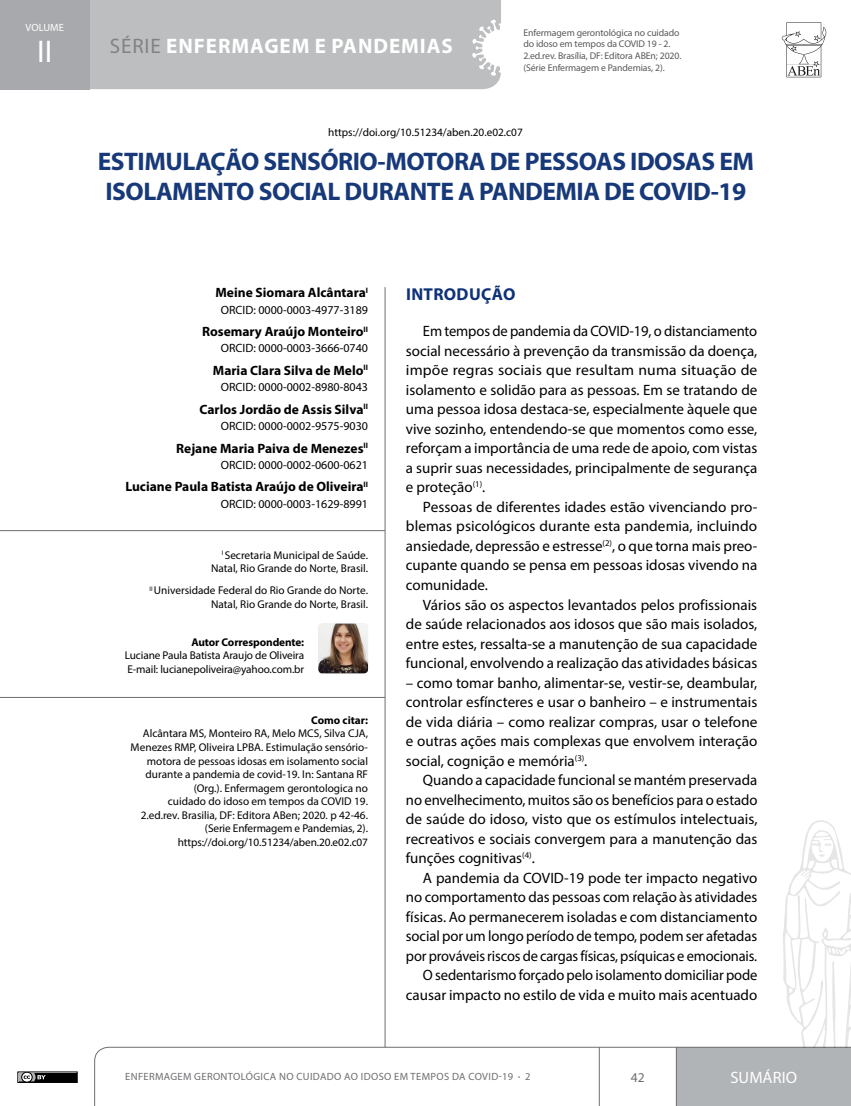
<style>
.page{position:relative;width:851px;height:1106px;background:#fff}
.page>*{position:absolute;margin:0;border:0;box-sizing:border-box;transform-origin:0 0}
.t1{font:31.5px "Myriad Pro";color:#fff}
.t2{font:700 25.5px/30px "Myriad Pro";letter-spacing:-.02em;color:#173979;text-align:center}
.t3{font:700 21px "Myriad Pro";letter-spacing:.045em;color:#fff}
.t4{font:700 17.25px "Myriad Pro";letter-spacing:.02em;color:#0e3178}
.t5{font:16.5px "Myriad Pro";letter-spacing:.005em;color:#fff}
.t6{font:15px/19.5px "Myriad Pro";color:#000;text-align:justify}
.t7{font:700 13.5px "Myriad Pro";color:#000}
.t8{font:13.5px "Myriad Pro";color:#6d6e71}
.t9{font:12px "Myriad Pro";color:#000}
.t10{font:11.25px/13.5px "Myriad Pro";color:#000;text-align:right}
.t11{font:700 11.25px "Myriad Pro";letter-spacing:-.01em;color:#000}
.t12{font:10.5px "Myriad Pro";letter-spacing:.035em;color:#6d6e71}
.t13{font:10.5px "Myriad Pro";letter-spacing:.005em;color:#fff}
.t14{font:9.75px/11.7px "Myriad Pro";letter-spacing:-.01em;color:#58595b}
.s1{font-weight:400;color:#808285}
.s2{font-size:7.5px}
</style>
<div class="page">
<svg style="left:94px;top:1046px;width:756px;height:60px"></svg>
<svg style="left:782px;top:820px;width:68px;height:227px"></svg>
<div style="left:89px;top:0;width:412px;height:89px;background:#bcbec0"></div>
<svg style="left:781px;top:22px;width:45px;height:55px"></svg>
<div style="left:0;top:0;width:89px;height:89px;background:#a7a9ac"></div>
<div style="left:17px;top:1071px;width:61px;height:11px;border:1px solid #000"></div>
<div style="left:19px;top:1073px;width:57px;height:8px;background:#000"></div>
<svg style="left:19px;top:1073px;width:27px;height:8px"></svg>
<hr style="left:385px;top:287px;width:1px;height:760px;background:#6d6e71">
<img style="left:318px;top:623px;width:50px;height:50px">
<hr style="left:0;top:530px;width:385px;height:1px;background:#6d6e71">
<hr style="left:0;top:697px;width:385px;height:1px;background:#6d6e71">
<p class="t13" style="left:25px;top:21px;width:40px">VOLUME</p>
<h1 class="t1" style="left:37px;top:32px;width:17px">II</h1>
<h3 class="t3" style="left:110px;top:34px;width:344px"><span class="s1">SÉRIE</span> ENFERMAGEM E PANDEMIAS</h3>
<p class="t14" style="left:523px;top:26px;width:159px">Enfermagem gerontológica no cuidado do idoso em tempos da COVID 19 - 2.<br>2.ed.rev. Brasília, DF: Editora ABEn; 2020. (Série Enfermagem e Pandemias, 2).</p>
<p class="t10" style="left:328px;top:126px;width:196px">https://doi.org/10.51234/aben.20.e02.c07</p>
<h2 class="t2" style="left:98px;top:147px;width:657px">ESTIMULAÇÃO SENSÓRIO-MOTORA DE PESSOAS IDOSAS EM<br>ISOLAMENTO SOCIAL DURANTE A PANDEMIA DE COVID-19</h2>
<p class="t7" style="left:215px;top:285px;width:154px">Meine Siomara Alcântara<sup>I</sup></p>
<p class="t9" style="left:221px;top:302px;width:149px">ORCID: 0000-0003-4977-3189</p>
<p class="t7" style="left:202px;top:324px;width:167px">Rosemary Araújo Monteiro<sup>II</sup></p>
<p class="t9" style="left:221px;top:341px;width:149px">ORCID: 0000-0003-3666-0740</p>
<p class="t7" style="left:213px;top:363px;width:156px">Maria Clara Silva de Melo<sup>II</sup></p>
<p class="t9" style="left:221px;top:380px;width:149px">ORCID: 0000-0002-8980-8043</p>
<p class="t7" style="left:199px;top:402px;width:170px">Carlos Jordão de Assis Silva<sup>II</sup></p>
<p class="t9" style="left:221px;top:418px;width:149px">ORCID: 0000-0002-9575-9030</p>
<p class="t7" style="left:176px;top:440px;width:193px">Rejane Maria Paiva de Menezes<sup>II</sup></p>
<p class="t9" style="left:221px;top:457px;width:149px">ORCID: 0000-0002-0600-0621</p>
<p class="t7" style="left:125px;top:479px;width:244px">Luciane Paula Batista Araújo de Oliveira<sup>II</sup></p>
<p class="t9" style="left:221px;top:496px;width:149px">ORCID: 0000-0003-1629-8991</p>
<p class="t10" style="left:211px;top:548px;width:158px"><sup>I</sup> Secretaria Municipal de Saúde.<br>Natal, Rio Grande do Norte, Brasil.</p>
<p class="t10" style="left:149px;top:583px;width:220px"><sup>II</sup> Universidade Federal do Rio Grande do Norte.<br>Natal, Rio Grande do Norte, Brasil.</p>
<p class="t11" style="left:191px;top:636px;width:114px">Autor Correspondente:</p>
<p class="t10" style="left:125px;top:649px;width:181px;text-align:left">Luciane Paula Batista Araujo de Oliveira<br>E-mail: lucianepoliveira@yahoo.com.br</p>
<p class="t11" style="left:311px;top:714px;width:58px">Como citar:</p>
<p class="t10" style="left:131px;top:726px;width:239px">Alcântara MS, Monteiro RA, Melo MCS, Silva CJA, Menezes RMP, Oliveira LPBA. Estimulação sensório&shy;motora de pessoas idosas em isolamento social durante a pandemia de covid-19. In: Santana RF (Org.). Enfermagem gerontologica no<br>cuidado do idoso em tempos da COVID 19.<br>2.ed.rev. Brasilia, DF: Editora ABen; 2020. p 42-46. (Serie Enfermagem e Pandemias, 2). https://doi.org/10.51234/aben.20.e02.c07</p>
<p class="t4" style="left:406px;top:284px;width:111px">INTRODUÇÃO</p>
<p class="t6" style="left:406px;top:321px;width:353px;text-indent:17px">Em tempos de pandemia da COVID-19, o distanciamento social necessário à prevenção da transmissão da doença, impõe regras sociais que resultam numa situação de isolamento e solidão para as pessoas. Em se tratando de uma pessoa idosa destaca-se, especialmente àquele que vive sozinho, entendendo-se que momentos como esse, reforçam a importância de uma rede de apoio, com vistas a suprir suas necessidades, principalmente de segurança e proteção<sup>(1)</sup>.</p>
<p class="t6" style="left:406px;top:497px;width:353px;text-indent:17px">Pessoas de diferentes idades estão vivenciando pro&shy;blemas psicológicos durante esta pandemia, incluindo ansiedade, depressão e estresse<sup>(2)</sup>, o que torna mais preo&shy;cupante quando se pensa em pessoas idosas vivendo na comunidade.</p>
<p class="t6" style="left:406px;top:594px;width:353px;text-indent:17px">Vários são os aspectos levantados pelos profissionais de saúde relacionados aos idosos que são mais isolados, entre estes, ressalta-se a manutenção de sua capacidade funcional, envolvendo a realização das atividades básicas</p>
<p class="t6" style="left:406px;top:672px;width:353px">– como tomar banho, alimentar-se, vestir-se, deambular, controlar esfíncteres e usar o banheiro – e instrumentais de vida diária – como realizar compras, usar o telefone e outras ações mais complexas que envolvem interação social, cognição e memória<sup>(3)</sup>.</p>
<p class="t6" style="left:406px;top:770px;width:353px;text-indent:17px">Quando a capacidade funcional se mantém preservada no envelhecimento, muitos são os benefícios para o estado de saúde do idoso, visto que os estímulos intelectuais, recreativos e sociais convergem para a manutenção das funções cognitivas<sup>(4)</sup>.</p>
<p class="t6" style="left:406px;top:867px;width:353px;text-align:right">A pandemia da COVID-19 pode ter impacto negativo no comportamento das pessoas com relação às atividades físicas. Ao permanecerem isoladas e com distanciamento social por um longo período de tempo, podem ser afetadas por prováveis riscos de cargas físicas, psíquicas e emocionais.<br>O sedentarismo forçado pelo isolamento domiciliar pode causar impacto no estilo de vida e muito mais acentuado</p>
<p class="t12" style="left:125px;top:1070px;width:407px">ENFERMAGEM GERONTOLÓGICA NO CUIDADO AO IDOSO EM TEMPOS DA COVID-19 <span class="s2">•</span> 2</p>
<p class="t8" style="left:630px;top:1068px;width:15px">42</p>
<p class="t5" style="left:730px;top:1067px;width:68px">SUMÁRIO</p>
</div>
